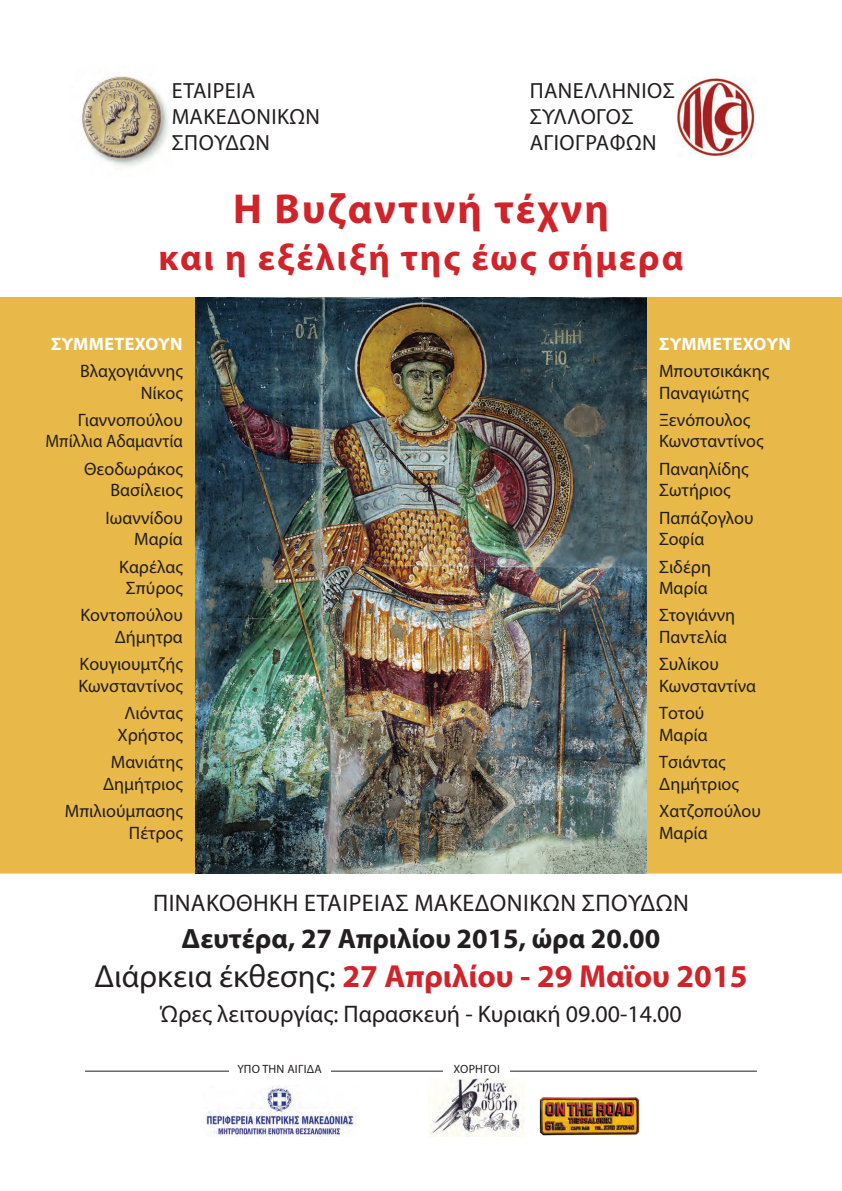
<style>
.page{position:relative;width:842px;height:1191px;background:#fff}
.page>*{position:absolute;margin:0;border:0;box-sizing:border-box;transform-origin:0 0}
.t1{font:700 42px "Myriad Pro";letter-spacing:.05em;color:#d1232a}
.t2{font:700 37px "Myriad Pro";letter-spacing:.05em;color:#d1232a}
.t3{font:700 32px "Myriad Pro";color:#d1232a}
.t4{font:700 28px "Myriad Pro";color:#231f20}
.t5{font:24px "Myriad Pro";letter-spacing:.005em;color:#231f20}
.t6{font:22px "Myriad Pro";letter-spacing:.02em;color:#231f20}
.t7{font:18px "Myriad Pro";color:#231f20}
.t8{font:700 18px "Myriad Pro";letter-spacing:.02em;color:#fff}
.t9{font:18px "Myriad Pro";color:#231f20;scale:.95 1}
.t10{font:12px "Myriad Pro";letter-spacing:.02em;color:#231f20}
.s1{font-weight:400;color:#231f20}
</style>
<div class="page">
<div style="left:0;top:298px;width:842px;height:575px;background:#e8b948"></div>
<img style="left:195px;top:297px;width:452px;height:576px">
<img style="left:81px;top:76px;width:88px;height:90px">
<img style="left:677px;top:77px;width:79px;height:80px">
<img style="left:205px;top:1085px;width:151px;height:51px">
<img style="left:539px;top:1097px;width:101px;height:39px">
<hr style="left:85px;top:1071px;width:672px;height:1px;background:#231f20">
<div style="left:443px;top:1064px;width:67px;height:14px;background:#fff"></div>
<img style="left:429px;top:1079px;width:95px;height:57px">
<div style="left:229px;top:1064px;width:101px;height:15px;background:#fff"></div>
<p class="t6" style="left:172px;top:77px;width:85px">ΕΤΑΙΡΕΊΑ</p>
<p class="t6" style="left:172px;top:103px;width:150px">ΜΑΚΕΔΟΝΙΚΏΝ</p>
<p class="t6" style="left:172px;top:129px;width:100px">ΣΠΟΥΔΏΝ</p>
<p class="t6" style="left:530px;top:77px;width:147px">ΠΑΝΕΛΛΉΝΙΟΣ</p>
<p class="t6" style="left:530px;top:103px;width:105px">ΣΎΛΛΟΓΟΣ</p>
<p class="t6" style="left:530px;top:129px;width:128px">ΑΓΙΟΓΡΆΦΩΝ</p>
<p class="t1" style="left:233px;top:181px;width:377px">Η Βυζαντινή τέχνη</p>
<p class="t2" style="left:159px;top:234px;width:526px">και η εξέλιξή της έως σήμερα</p>
<p class="t8" style="left:51px;top:332px;width:133px">ΣΥΜΜΕΤΈΧΟΥΝ</p>
<p class="t7" style="left:80px;top:360px;width:104px">Βλαχογιάννης</p>
<p class="t7" style="left:141px;top:381px;width:44px">Νίκος</p>
<p class="t7" style="left:78px;top:409px;width:107px">Γιαννοπούλου</p>
<p class="t9" style="left:46px;top:430px;width:146px">Μπίλλια Αδαμαντία</p>
<p class="t7" style="left:84px;top:457px;width:100px">Θεοδωράκος</p>
<p class="t7" style="left:110px;top:479px;width:74px">Βασίλειος</p>
<p class="t7" style="left:106px;top:506px;width:79px">Ιωαννίδου</p>
<p class="t7" style="left:134px;top:528px;width:50px">Μαρία</p>
<p class="t7" style="left:119px;top:555px;width:65px">Καρέλας</p>
<p class="t7" style="left:126px;top:577px;width:58px">Σπύρος</p>
<p class="t7" style="left:81px;top:604px;width:104px">Κοντοπούλου</p>
<p class="t7" style="left:115px;top:626px;width:70px">Δήμητρα</p>
<p class="t7" style="left:80px;top:653px;width:105px">Κουγιουμτζής</p>
<p class="t7" style="left:78px;top:675px;width:106px">Κωνσταντίνος</p>
<p class="t7" style="left:124px;top:702px;width:60px">Λιόντας</p>
<p class="t7" style="left:117px;top:723px;width:67px">Χρήστος</p>
<p class="t7" style="left:111px;top:751px;width:73px">Μανιάτης</p>
<p class="t7" style="left:103px;top:772px;width:81px">Δημήτριος</p>
<p class="t7" style="left:65px;top:800px;width:119px">Μπιλιούμπασης</p>
<p class="t7" style="left:129px;top:821px;width:55px">Πέτρος</p>
<p class="t8" style="left:659px;top:332px;width:133px">ΣΥΜΜΕΤΈΧΟΥΝ</p>
<p class="t7" style="left:659px;top:360px;width:112px">Μπουτσικάκης</p>
<p class="t7" style="left:659px;top:381px;width:91px">Παναγιώτης</p>
<p class="t7" style="left:659px;top:409px;width:93px">Ξενόπουλος</p>
<p class="t7" style="left:659px;top:430px;width:106px">Κωνσταντίνος</p>
<p class="t7" style="left:659px;top:457px;width:91px">Παναηλίδης</p>
<p class="t7" style="left:659px;top:479px;width:73px">Σωτήριος</p>
<p class="t7" style="left:659px;top:506px;width:96px">Παπάζογλου</p>
<p class="t7" style="left:659px;top:528px;width:47px">Σοφία</p>
<p class="t7" style="left:659px;top:555px;width:53px">Σιδέρη</p>
<p class="t7" style="left:659px;top:577px;width:50px">Μαρία</p>
<p class="t7" style="left:659px;top:604px;width:78px">Στογιάννη</p>
<p class="t7" style="left:659px;top:626px;width:70px">Παντελία</p>
<p class="t7" style="left:659px;top:653px;width:61px">Συλίκου</p>
<p class="t7" style="left:659px;top:675px;width:99px">Κωνσταντίνα</p>
<p class="t7" style="left:659px;top:702px;width:47px">Τοτού</p>
<p class="t7" style="left:659px;top:723px;width:50px">Μαρία</p>
<p class="t7" style="left:659px;top:751px;width:68px">Τσιάντας</p>
<p class="t7" style="left:659px;top:772px;width:81px">Δημήτριος</p>
<p class="t7" style="left:659px;top:800px;width:103px">Χατζοπούλου</p>
<p class="t7" style="left:659px;top:821px;width:50px">Μαρία</p>
<p class="t5" style="left:153px;top:888px;width:537px">ΠΙΝΑΚΟΘΉΚΗ ΕΤΑΙΡΕΊΑΣ ΜΑΚΕΔΟΝΙΚΏΝ ΣΠΟΥΔΏΝ</p>
<p class="t4" style="left:182px;top:920px;width:480px">Δευτέρα, 27 Απριλίου 2015, ώρα 20.00</p>
<p class="t3" style="left:94px;top:955px;width:655px"><span class="s1">Διάρκεια έκθεσης:</span> 27 Απριλίου - 29 Μαϊου 2015</p>
<p class="t5" style="left:160px;top:999px;width:523px">Ώρες λειτουργίας: Παρασκευή - Κυριακή 09.00-14.00</p>
<p class="t10" style="left:237px;top:1061px;width:86px">YΠΌ ΤΗΝ ΑΙΓΊΔΑ</p>
<p class="t10" style="left:453px;top:1062px;width:46px">ΧΟΡΗΓΟΊ</p>
</div>
